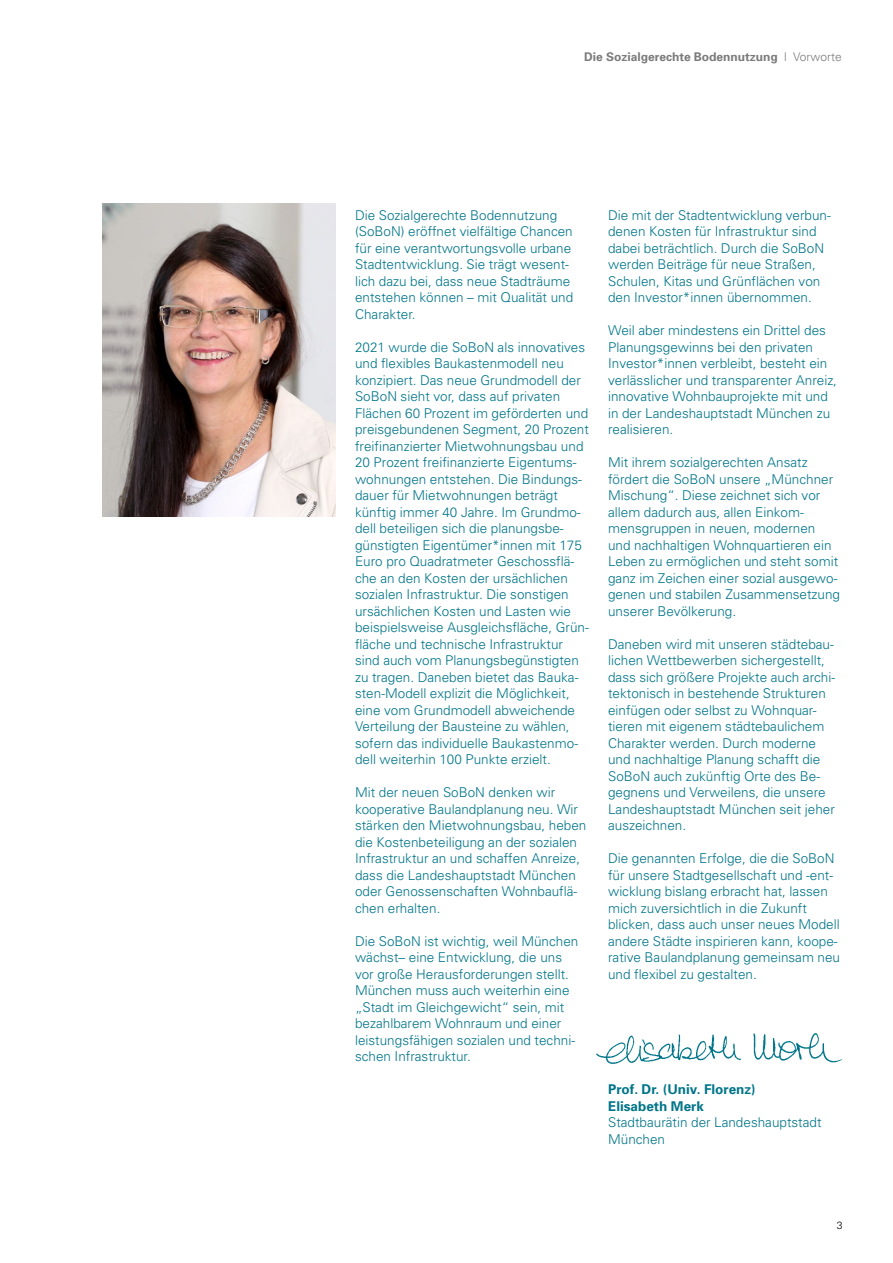
<style>
.page{position:relative;width:893px;height:1263px;background:#fff}
.page>*{position:absolute;margin:0;border:0;box-sizing:border-box;transform-origin:0 0}
.t1{font:300 13.5px/16.5px "Univers";color:#007589}
.t2{font:700 13.5px/16.5px "Univers";color:#007589}
.t3{font:700 12px "Univers";color:#7c7b7b}
.t4{font:300 10.5px "Univers";color:#000}
.s1{font-weight:300}
</style>
<div class="page">
<img style="left:596px;top:1033px;width:246px;height:32px">
<img style="left:102px;top:203px;width:234px;height:314px">
<p class="t3" style="left:584px;top:49px;width:259px">Die Sozialgerechte Bodennutzung <span class="s1">| Vorworte</span></p>
<p class="t1" style="left:355px;top:206px;width:220px">Die Sozialgerechte Bodennutzung (SoBoN) eröffnet vielfältige Chancen für eine verantwortungsvolle urbane Stadtentwicklung. Sie trägt wesent&shy;lich dazu bei, dass neue Stadträume entstehen können – mit Qualität und Charakter.</p>
<p class="t1" style="left:355px;top:338px;width:235px">2021 wurde die SoBoN als innovatives und flexibles Baukastenmodell neu konzipiert. Das neue Grundmodell der SoBoN sieht vor, dass auf privaten Flächen 60 Prozent im geförderten und preisgebundenen Segment, 20 Prozent freifinanzierter Mietwohnungsbau und 20 Prozent freifinanzierte Eigentums&shy;wohnungen entstehen. Die Bindungs&shy;dauer für Mietwohnungen beträgt künftig immer 40 Jahre. Im Grundmo&shy;dell beteiligen sich die planungsbe&shy;günstigten Eigentümer*innen mit 175<br>Euro pro Quadratmeter Geschossflä&shy;che an den Kosten der ursächlichen sozialen Infrastruktur. Die sonstigen ursächlichen Kosten und Lasten wie beispielsweise Ausgleichsfläche, Grün&shy;fläche und technische Infrastruktur sind auch vom Planungsbegünstigten zu tragen. Daneben bietet das Bauka&shy;sten-Modell explizit die Möglichkeit, eine vom Grundmodell abweichende Verteilung der Bausteine zu wählen, sofern das individuelle Baukastenmo&shy;dell weiterhin 100 Punkte erzielt.</p>
<p class="t1" style="left:355px;top:784px;width:233px">Mit der neuen SoBoN denken wir kooperative Baulandplanung neu. Wir stärken den Mietwohnungsbau, heben die Kostenbeteiligung an der sozialen Infrastruktur an und schaffen Anreize, dass die Landeshauptstadt München oder Genossenschaften Wohnbauflä&shy;chen erhalten.</p>
<p class="t1" style="left:355px;top:932px;width:225px">Die SoBoN ist wichtig, weil München wächst– eine Entwicklung, die uns vor große Herausforderungen stellt.<br>München muss auch weiterhin eine „Stadt im Gleichgewicht“ sein, mit bezahlbarem Wohnraum und einer leistungsfähigen sozialen und techni&shy;schen Infrastruktur.</p>
<p class="t1" style="left:608px;top:206px;width:224px">Die mit der Stadtentwicklung verbun&shy;denen Kosten für Infrastruktur sind dabei beträchtlich. Durch die SoBoN werden Beiträge für neue Straßen, Schulen, Kitas und Grünflächen von den Investor*innen übernommen.</p>
<p class="t1" style="left:608px;top:322px;width:230px">Weil aber mindestens ein Drittel des Planungsgewinns bei den privaten Investor*innen verbleibt, besteht ein verlässlicher und transparenter Anreiz, innovative Wohnbauprojekte mit und in der Landeshauptstadt München zu realisieren.</p>
<p class="t1" style="left:608px;top:454px;width:234px">Mit ihrem sozialgerechten Ansatz fördert die SoBoN unsere „Münchner Mischung“. Diese zeichnet sich vor allem dadurch aus, allen Einkom&shy;mensgruppen in neuen, modernen und nachhaltigen Wohnquartieren ein Leben zu ermöglichen und steht somit ganz im Zeichen einer sozial ausgewo&shy;genen und stabilen Zusammensetzung unserer Bevölkerung.</p>
<p class="t1" style="left:608px;top:635px;width:229px">Daneben wird mit unseren städtebau&shy;lichen Wettbewerben sichergestellt, dass sich größere Projekte auch archi&shy;tektonisch in bestehende Strukturen einfügen oder selbst zu Wohnquar&shy;tieren mit eigenem städtebaulichem Charakter werden. Durch moderne und nachhaltige Planung schafft die SoBoN auch zukünftig Orte des Be&shy;gegnens und Verweilens, die unsere Landeshauptstadt München seit jeher auszeichnen.</p>
<p class="t1" style="left:608px;top:850px;width:234px">Die genannten Erfolge, die die SoBoN für unsere Stadtgesellschaft und -ent&shy;wicklung bislang erbracht hat, lassen mich zuversichtlich in die Zukunft blicken, dass auch unser neues Modell andere Städte inspirieren kann, koope&shy;rative Baulandplanung gemeinsam neu und flexibel zu gestalten.</p>
<p class="t2" style="left:608px;top:1080px;width:149px">Prof. Dr. (Univ. Florenz)<br>Elisabeth Merk</p>
<p class="t1" style="left:608px;top:1114px;width:215px">Stadtbaurätin der Landeshauptstadt<br>München</p>
<p class="t4" style="left:837px;top:1219px;width:7px">3</p>
</div>
